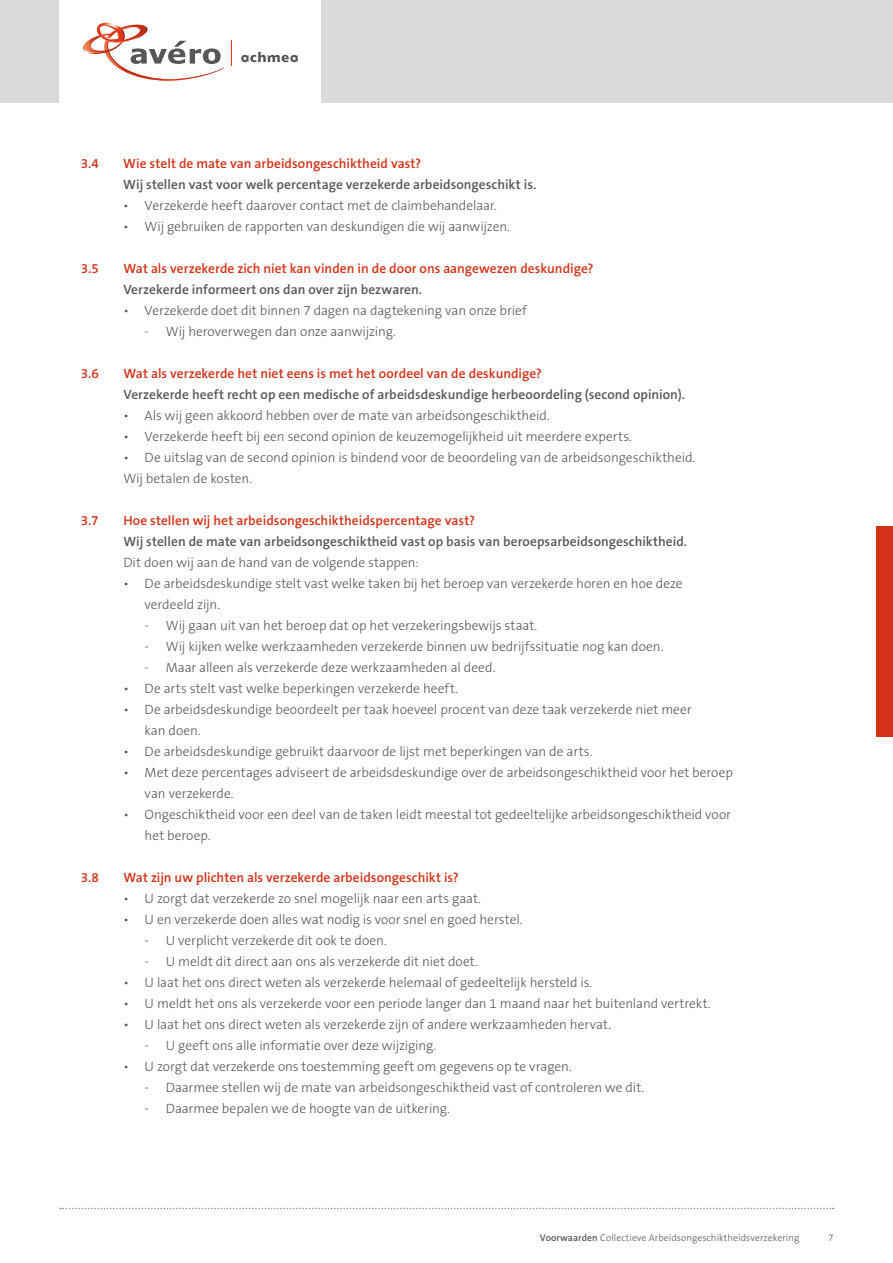
<style>
.page{position:relative;width:893px;height:1263px;background:#fff}
.page>*{position:absolute;margin:0;border:0;box-sizing:border-box;transform-origin:0 0}
.t1{font:300 13.5px/21px "The Sans B3";letter-spacing:-.005em;color:#58585a}
.t2{font:600 13.5px "The Sans B6";color:#d43217}
.t3{font:600 13.5px "The Sans B6";letter-spacing:.005em;color:#58585a}
.t4{font:300 9.75px "The Sans B3";letter-spacing:.005em;color:#58585a}
.s1{font-family:"The Sans B6";font-weight:600}
</style>
<div class="page">
<div style="left:0;top:0;width:893px;height:103px;background:#d9dadb"></div>
<div style="left:60px;top:0;width:261px;height:103px;background:#fff"></div>
<svg style="left:241px;top:52px;width:57px;height:10px"></svg>
<svg style="left:83px;top:22px;width:141px;height:59px"></svg>
<svg style="left:231px;top:41px;width:1px;height:25px"></svg>
<svg style="left:60px;top:1208px;width:774px;height:1px"></svg>
<div style="left:876px;top:526px;width:17px;height:211px;background:#d43217"></div>
<p class="t2" style="left:81px;top:156px;width:20px">3.4</p>
<p class="t2" style="left:123px;top:156px;width:299px">Wie stelt de mate van arbeidsongeschiktheid vast?</p>
<p class="t3" style="left:123px;top:177px;width:415px">Wij stellen vast voor welk percentage verzekerde arbeidsongeschikt is.</p>
<p class="t1" style="left:123px;top:196px;width:375px">• Verzekerde heeft daarover contact met de claimbehandelaar.</p>
<p class="t1" style="left:123px;top:217px;width:388px">• Wij gebruiken de rapporten van deskundigen die wij aanwijzen.</p>
<p class="t2" style="left:81px;top:261px;width:20px">3.5</p>
<p class="t2" style="left:123px;top:261px;width:472px">Wat als verzekerde zich niet kan vinden in de door ons aangewezen deskundige?</p>
<p class="t3" style="left:123px;top:282px;width:300px">Verzekerde informeert ons dan over zijn bezwaren.</p>
<p class="t1" style="left:123px;top:301px;width:405px">• Verzekerde doet dit binnen 7 dagen na dagtekening van onze brief</p>
<p class="t1" style="left:145px;top:322px;width:253px">- Wij heroverwegen dan onze aanwijzing.</p>
<p class="t2" style="left:81px;top:366px;width:20px">3.6</p>
<p class="t2" style="left:123px;top:366px;width:420px">Wat als verzekerde het niet eens is met het oordeel van de deskundige?</p>
<p class="t3" style="left:123px;top:387px;width:563px">Verzekerde heeft recht op een medische of arbeidsdeskundige herbeoordeling (second opinion).</p>
<p class="t1" style="left:123px;top:406px;width:428px">• Als wij geen akkoord hebben over de mate van arbeidsongeschiktheid.</p>
<p class="t1" style="left:123px;top:427px;width:510px">• Verzekerde heeft bij een second opinion de keuzemogelijkheid uit meerdere experts.</p>
<p class="t1" style="left:123px;top:448px;width:573px">• De uitslag van de second opinion is bindend voor de beoordeling van de arbeidsongeschiktheid.<br>Wij betalen de kosten.</p>
<p class="t2" style="left:81px;top:513px;width:19px">3.7</p>
<p class="t2" style="left:123px;top:513px;width:353px">Hoe stellen wij het arbeidsongeschiktheidspercentage vast?</p>
<p class="t3" style="left:123px;top:534px;width:565px">Wij stellen de mate van arbeidsongeschiktheid vast op basis van beroepsarbeidsongeschiktheid.</p>
<p class="t1" style="left:123px;top:553px;width:297px">Dit doen wij aan de hand van de volgende stappen:</p>
<p class="t1" style="left:145px;top:574px;width:540px;text-indent:-21px">• De arbeidsdeskundige stelt vast welke taken bij het beroep van verzekerde horen en hoe deze verdeeld zijn.</p>
<p class="t1" style="left:145px;top:616px;width:394px">- Wij gaan uit van het beroep dat op het verzekeringsbewijs staat.</p>
<p class="t1" style="left:145px;top:637px;width:520px">- Wij kijken welke werkzaamheden verzekerde binnen uw bedrijfssituatie nog kan doen.</p>
<p class="t1" style="left:145px;top:658px;width:352px">- Maar alleen als verzekerde deze werkzaamheden al deed.</p>
<p class="t1" style="left:123px;top:679px;width:336px">• De arts stelt vast welke beperkingen verzekerde heeft.</p>
<p class="t1" style="left:145px;top:700px;width:549px;text-indent:-21px">• De arbeidsdeskundige beoordeelt per taak hoeveel procent van deze taak verzekerde niet meer kan doen.</p>
<p class="t1" style="left:123px;top:742px;width:471px">• De arbeidsdeskundige gebruikt daarvoor de lijst met beperkingen van de arts.</p>
<p class="t1" style="left:145px;top:763px;width:590px;text-indent:-21px">• Met deze percentages adviseert de arbeidsdeskundige over de arbeidsongeschiktheid voor het beroep van verzekerde.</p>
<p class="t1" style="left:145px;top:805px;width:588px;text-indent:-21px">• Ongeschiktheid voor een deel van de taken leidt meestal tot gedeeltelijke arbeidsongeschiktheid voor het beroep.</p>
<p class="t2" style="left:81px;top:871px;width:20px">3.8</p>
<p class="t2" style="left:123px;top:871px;width:337px">Wat zijn uw plichten als verzekerde arbeidsongeschikt is?</p>
<p class="t1" style="left:123px;top:889px;width:359px">• U zorgt dat verzekerde zo snel mogelijk naar een arts gaat.</p>
<p class="t1" style="left:123px;top:910px;width:401px">• U en verzekerde doen alles wat nodig is voor snel en goed herstel.</p>
<p class="t1" style="left:145px;top:931px;width:244px">- U verplicht verzekerde dit ook te doen.</p>
<p class="t1" style="left:145px;top:952px;width:335px">- U meldt dit direct aan ons als verzekerde dit niet doet.</p>
<p class="t1" style="left:123px;top:973px;width:470px">• U laat het ons direct weten als verzekerde helemaal of gedeeltelijk hersteld is.</p>
<p class="t1" style="left:123px;top:994px;width:589px">• U meldt het ons als verzekerde voor een periode langer dan 1 maand naar het buitenland vertrekt.</p>
<p class="t1" style="left:123px;top:1015px;width:489px">• U laat het ons direct weten als verzekerde zijn of andere werkzaamheden hervat.</p>
<p class="t1" style="left:145px;top:1036px;width:293px">- U geeft ons alle informatie over deze wijziging.</p>
<p class="t1" style="left:123px;top:1057px;width:450px">• U zorgt dat verzekerde ons toestemming geeft om gegevens op te vragen.</p>
<p class="t1" style="left:145px;top:1078px;width:501px">- Daarmee stellen wij de mate van arbeidsongeschiktheid vast of controleren we dit.</p>
<p class="t1" style="left:145px;top:1099px;width:307px">- Daarmee bepalen we de hoogte van de uitkering.</p>
<p class="t4" style="left:540px;top:1233px;width:261px"><span class="s1">Voorwaarden</span> Collectieve Arbeidsongeschiktheidsverzekering</p>
<p class="t4" style="left:828px;top:1233px;width:7px">7</p>
</div>
